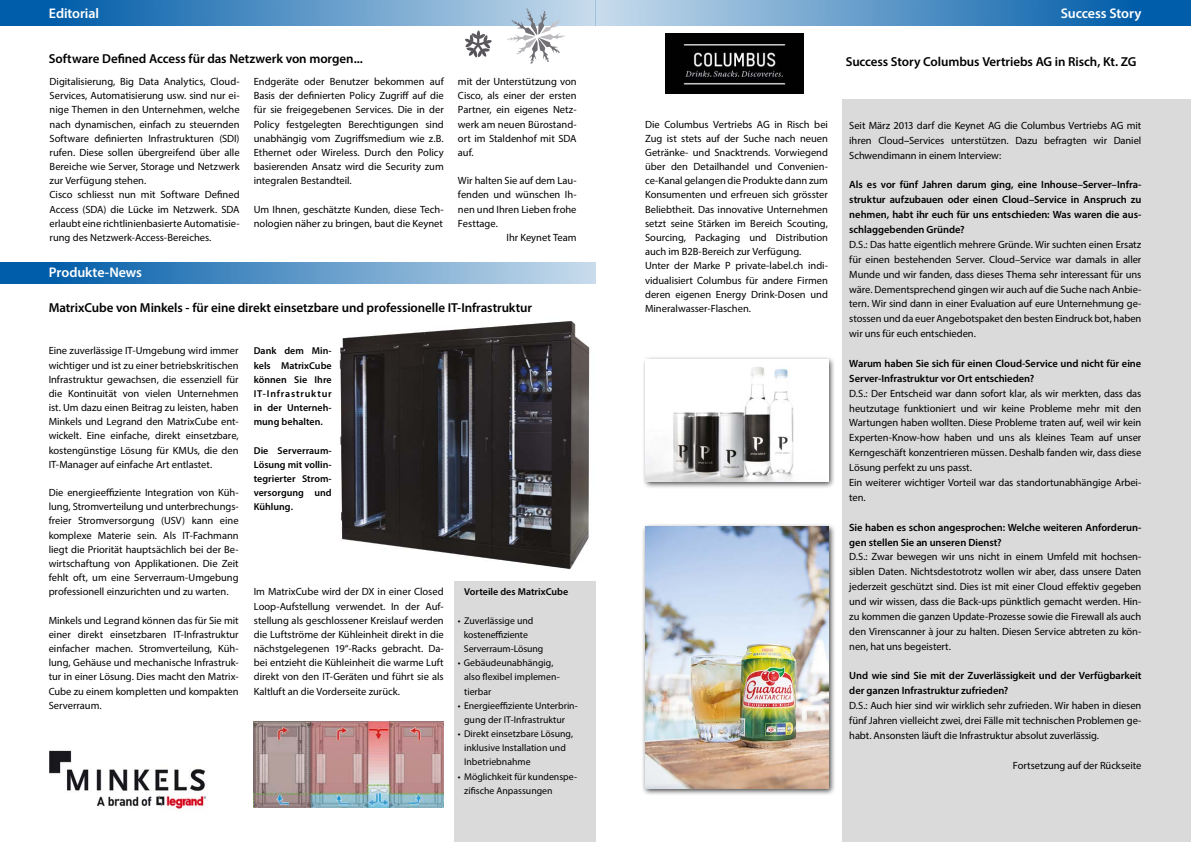
<style>
.page{position:relative;width:1191px;height:842px;background:#fff}
.page>*{position:absolute;margin:0;border:0;box-sizing:border-box;transform-origin:0 0}
.t1{font:600 14px "Myriad Pro";letter-spacing:-.01em;color:#fff}
.t2{font:600 13px "Myriad Pro";letter-spacing:-.005em;color:#000}
.t3{font:10.5px/14.2px "Myriad Pro";letter-spacing:-.005em;color:#000;text-align:justify}
.t4{font:600 10.5px/14.9px "Myriad Pro";letter-spacing:-.005em;color:#000}
.t5{font:600 10px/14.2px "Myriad Pro";color:#000;text-align:justify}
.t6{font:9.8px/14.2px "Myriad Pro";color:#000}
.s1{font-weight:600}
</style>
<div class="page">
<div style="left:842px;top:99px;width:349px;height:743px;background:#dadada"></div>
<div style="left:454px;top:581px;width:141px;height:261px;background:#dadada"></div>
<div style="left:0;top:0;width:595px;height:26px;background:linear-gradient(to right,#0052a3,#c6dbeb)"></div>
<div style="left:0;top:262px;width:595px;height:21px;background:linear-gradient(to right,#0053a4,#c7dbec)"></div>
<div style="left:595px;top:0;width:596px;height:26px;background:linear-gradient(to right,#c7dbec,#0053a3)"></div>
<div style="left:642px;top:356px;width:193px;height:133px;background:#000;opacity:.75"></div>
<img style="left:646px;top:359px;width:182px;height:122px">
<img style="left:665px;top:33px;width:138px;height:61px">
<div style="left:641px;top:523px;width:195px;height:273px;background:#000;opacity:.75"></div>
<img style="left:645px;top:527px;width:183px;height:261px">
<img style="left:339px;top:321px;width:251px;height:248px">
<img style="left:50px;top:750px;width:156px;height:59px">
<svg style="left:465px;top:31px;width:26px;height:27px"></svg>
<svg style="left:507px;top:8px;width:58px;height:56px"></svg>
<img style="left:254px;top:720px;width:190px;height:88px">
<h1 class="t1" style="left:49px;top:4px;width:52px">Editorial</h1>
<p class="t2" style="left:49px;top:50px;width:316px">Software Defined Access für das Netzwerk von morgen...</p>
<p class="t3" style="left:50px;top:74px;width:191px;text-align:left">Digitalisierung, Big Data Analytics, Cloud-Services, Automatisierung usw. sind nur ei&shy;nige Themen in den Unternehmen, welche nach dynamischen, einfach zu steuernden Software definierten Infrastrukturen (SDI) rufen. Diese sollen übergreifend über alle Bereiche wie Server, Storage und Netzwerk zur Verfügung stehen.<br>Cisco schliesst nun mit Software Defined Access (SDA) die Lücke im Netzwerk. SDA erlaubt eine richtlinienbasierte Automatisie&shy;rung des Netzwerk-Access-Bereiches.</p>
<p class="t3" style="left:254px;top:74px;width:191px">Endgeräte oder Benutzer bekommen auf Basis der definierten Policy Zugriff auf die für sie freigegebenen Services. Die in der Policy festgelegten Berechtigungen sind unabhängig vom Zugriffsmedium wie z.B.<br>Ethernet oder Wireless. Durch den Policy basierenden Ansatz wird die Security zum integralen Bestandteil.</p>
<p class="t3" style="left:254px;top:202px;width:191px">Um Ihnen, geschätzte Kunden, diese Tech&shy;nologien näher zu bringen, baut die Keynet</p>
<h1 class="t1" style="left:49px;top:263px;width:95px">Produkte-News</h1>
<p class="t3" style="left:458px;top:74px;width:120px">mit der Unterstützung von Cisco, als einer der ersten Partner, ein eigenes Netz&shy;werk am neuen Bürostand&shy;ort im Staldenhof mit SDA auf.</p>
<p class="t3" style="left:458px;top:173px;width:120px">Wir halten Sie auf dem Lau-</p>
<p class="t3" style="left:458px;top:188px;width:120px">fenden und wünschen Ih-</p>
<p class="t3" style="left:458px;top:202px;width:120px">nen und Ihren Lieben frohe</p>
<p class="t3" style="left:458px;top:216px;width:41px">Festtage.</p>
<p class="t3" style="left:506px;top:230px;width:72px">Ihr Keynet Team</p>
<p class="t2" style="left:49px;top:299px;width:485px">MatrixCube von Minkels - für eine direkt einsetzbare und professionelle IT-Infrastruktur</p>
<p class="t3" style="left:49px;top:344px;width:191px">Eine zuverlässige IT-Umgebung wird immer wichtiger und ist zu einer betriebskritischen Infrastruktur gewachsen, die essenziell für die Kontinuität von vielen Unternehmen ist. Um dazu einen Beitrag zu leisten, haben Minkels und Legrand den MatrixCube ent&shy;wickelt. Eine einfache, direkt einsetzbare, kostengünstige Lösung für KMUs, die den IT-Manager auf einfache Art entlastet.</p>
<p class="t3" style="left:49px;top:485px;width:191px">Die energieeffiziente Integration von Küh&shy;lung, Stromverteilung und unterbrechungs&shy;freier Stromversorgung (USV) kann eine komplexe Materie sein. Als IT-Fachmann liegt die Priorität hauptsächlich bei der Be&shy;wirtschaftung von Applikationen. Die Zeit fehlt oft, um eine Serverraum-Umgebung professionell einzurichten und zu warten.</p>
<p class="t3" style="left:49px;top:613px;width:191px">Minkels und Legrand können das für Sie mit einer direkt einsetzbaren IT-Infrastruktur einfacher machen. Stromverteilung, Küh&shy;lung, Gehäuse und mechanische Infrastruk&shy;tur in einer Lösung. Dies macht den Matrix-Cube zu einem kompletten und kompakten Serverraum.</p>
<p class="t5" style="left:254px;top:344px;width:79px">Dank dem Min&shy;kels MatrixCube können Sie Ihre IT-Infrastruktur in der Unterneh&shy;mung behalten.</p>
<p class="t5" style="left:254px;top:443px;width:79px">Die Serverraum-Lösung mit vollin&shy;tegrierter Strom&shy;versorgung und Kühlung.</p>
<p class="t3" style="left:254px;top:584px;width:191px">Im MatrixCube wird der DX in einer Closed Loop-Aufstellung verwendet. In der Auf&shy;stellung als geschlossener Kreislauf werden die Luftströme der Kühleinheit direkt in die nächstgelegenen 19“-Racks gebracht. Da&shy;bei entzieht die Kühleinheit die warme Luft direkt von den IT-Geräten und führt sie als Kaltluft an die Vorderseite zurück.</p>
<p class="t5" style="left:464px;top:585px;width:106px">Vorteile des MatrixCube</p>
<p class="t6" style="left:464px;top:613px;width:81px;text-indent:-6px">• Zuverlässige und kosteneffiziente<br>Serverraum-Lösung</p>
<p class="t6" style="left:464px;top:656px;width:97px;text-indent:-6px">• Gebäudeunabhängig, also flexibel implemen&shy;tierbar</p>
<p class="t6" style="left:464px;top:698px;width:115px;text-indent:-6px">• Energieeffiziente Unterbrin&shy;gung der IT-Infrastruktur</p>
<p class="t6" style="left:464px;top:726px;width:110px;text-indent:-6px">• Direkt einsetzbare Lösung, inklusive Installation und<br>Inbetriebnahme</p>
<p class="t6" style="left:464px;top:769px;width:114px;text-indent:-6px">• Möglichkeit für kundenspe&shy;zifische Anpassungen</p>
<h1 class="t1" style="left:1060px;top:4px;width:82px">Success Story</h1>
<p class="t2" style="left:845px;top:53px;width:292px">Success Story Columbus Vertriebs AG in Risch, Kt. ZG</p>
<p class="t3" style="left:645px;top:117px;width:184px;text-align:left">Die Columbus Vertriebs AG in Risch bei Zug ist stets auf der Suche nach neuen Getränke- und Snacktrends. Vorwiegend über den Detailhandel und Convenien&shy;ce-Kanal gelangen die Produkte dann zum Konsumenten und erfreuen sich grösster Beliebtheit. Das innovative Unternehmen setzt seine Stärken im Bereich Scouting, Sourcing, Packaging und Distribution auch im B2B-Bereich zur Verfügung.<br>Unter der Marke P private-label.ch indi&shy;vidualisiert Columbus für andere Firmen deren eigenen Energy Drink-Dosen und Mineralwasser-Flaschen.</p>
<p class="t3" style="left:849px;top:118px;width:293px;line-height:14.9px">Seit März 2013 darf die Keynet AG die Columbus Vertriebs AG mit ihren Cloud<span class="s1">–</span>Services unterstützen. Dazu befragten wir Daniel Schwendimann in einem Interview:</p>
<p class="t4" style="left:849px;top:177px;width:293px;text-align:justify">Als es vor fünf Jahren darum ging, eine Inhouse–Server–Infra&shy;struktur aufzubauen oder einen Cloud–Service in Anspruch zu nehmen, habt ihr euch für uns entschieden: Was waren die aus&shy;schlaggebenden Gründe?</p>
<p class="t3" style="left:849px;top:237px;width:293px;line-height:14.9px">D.S.: Das hatte eigentlich mehrere Gründe. Wir suchten einen Ersatz für einen bestehenden Server. Cloud–Service war damals in aller Munde und wir fanden, dass dieses Thema sehr interessant für uns wäre. Dementsprechend gingen wir auch auf die Suche nach Anbie&shy;tern. Wir sind dann in einer Evaluation auf eure Unternehmung ge&shy;stossen und da euer Angebotspaket den besten Eindruck bot, haben wir uns für euch entschieden.</p>
<p class="t4" style="left:849px;top:356px;width:293px">Warum haben Sie sich für einen Cloud-Service und nicht für eine<br>Server-Infrastruktur vor Ort entschieden?</p>
<p class="t3" style="left:849px;top:386px;width:293px;line-height:14.9px;text-align:left">D.S.: Der Entscheid war dann sofort klar, als wir merkten, dass das heutzutage funktioniert und wir keine Probleme mehr mit den Wartungen haben wollten. Diese Probleme traten auf, weil wir kein Experten-Know-how haben und uns als kleines Team auf unser Kerngeschäft konzentrieren müssen. Deshalb fanden wir, dass diese Lösung perfekt zu uns passt.<br>Ein weiterer wichtiger Vorteil war das standortunabhängige Arbei&shy;ten.</p>
<p class="t4" style="left:849px;top:519px;width:293px">Sie haben es schon angesprochen: Welche weiteren Anforderun&shy;gen stellen Sie an unseren Dienst?</p>
<p class="t3" style="left:849px;top:549px;width:293px;line-height:14.9px">D.S.: Zwar bewegen wir uns nicht in einem Umfeld mit hochsen&shy;siblen Daten. Nichtsdestotrotz wollen wir aber, dass unsere Daten jederzeit geschützt sind. Dies ist mit einer Cloud effektiv gegeben und wir wissen, dass die Back-ups pünktlich gemacht werden. Hin&shy;zu kommen die ganzen Update-Prozesse sowie die Firewall als auch den Virenscanner à jour zu halten. Diesen Service abtreten zu kön&shy;nen, hat uns begeistert.</p>
<p class="t4" style="left:849px;top:668px;width:293px">Und wie sind Sie mit der Zuverlässigkeit und der Verfügbarkeit der ganzen Infrastruktur zufrieden?</p>
<p class="t3" style="left:849px;top:698px;width:293px;line-height:14.9px">D.S.: Auch hier sind wir wirklich sehr zufrieden. Wir haben in diesen fünf Jahren vielleicht zwei, drei Fälle mit technischen Problemen ge&shy;habt. Ansonsten läuft die Infrastruktur absolut zuverlässig.</p>
<p class="t3" style="left:1013px;top:758px;width:130px">Fortsetzung auf der Rückseite</p>
</div>
